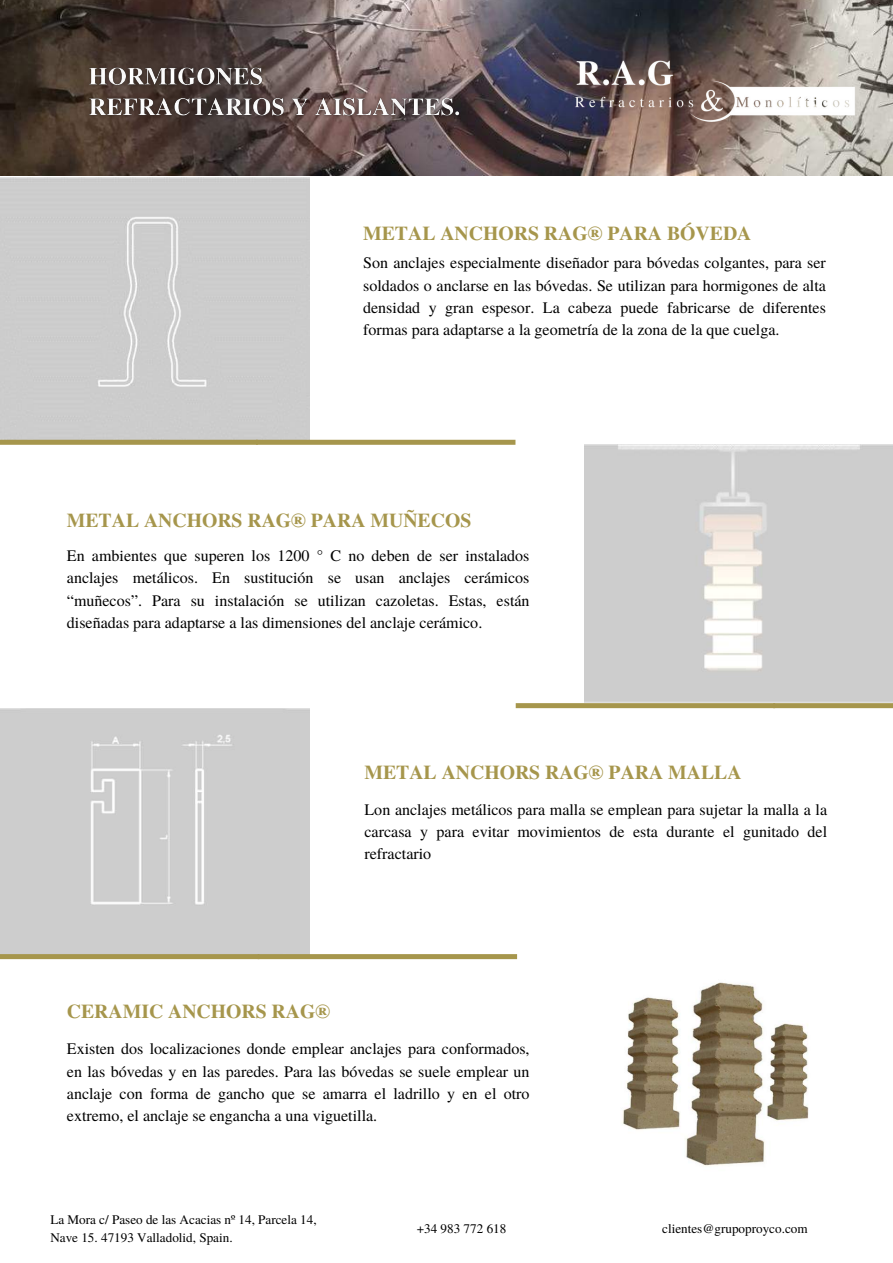
<style>
.page{position:relative;width:893px;height:1263px;background:#fff}
.page>*{position:absolute;margin:0;border:0;box-sizing:border-box;transform-origin:0 0}
.t1{font:700 19.73px "Te X Gyre Termes";color:#a6964c}
.t2{font:16.05px/22.4px "Te X Gyre Termes";color:#000;text-align:justify}
.t3{font:13.12px/18px "Te X Gyre Termes";color:#000}
</style>
<div class="page">
<img style="left:0;top:0;width:893px;height:176px">
<img style="left:584px;top:444px;width:309px;height:259px">
<div style="left:0;top:708px;width:309px;height:246px;background:#cdcdcd"></div>
<svg style="left:516px;top:703px;width:377px;height:5px"></svg>
<img style="left:622px;top:982px;width:187px;height:184px">
<svg style="left:0;top:954px;width:517px;height:5px"></svg>
<div style="left:0;top:177px;width:309px;height:263px;background:#ccc"></div>
<svg style="left:0;top:440px;width:515px;height:5px"></svg>
<img style="left:552px;top:52px;width:314px;height:77px">
<img style="left:83px;top:52px;width:384px;height:79px">
<p class="t1" style="left:363px;top:218px;width:390px">METAL ANCHORS RAG® PARA BÓVEDA</p>
<p class="t2" style="left:363px;top:251px;width:464px">Son anclajes especialmente diseñador para bóvedas colgantes, para ser soldados o anclarse en las bóvedas. Se utilizan para hormigones de alta densidad y gran espesor. La cabeza puede fabricarse de diferentes formas para adaptarse a la geometría de la zona de la que cuelga.</p>
<p class="t1" style="left:67px;top:505px;width:406px">METAL ANCHORS RAG® PARA MUÑECOS</p>
<p class="t2" style="left:67px;top:543px;width:464px">En ambientes que superen los 1200 ° C no deben de ser instalados anclajes metálicos. En sustitución se usan anclajes cerámicos “muñecos”. Para su instalación se utilizan cazoletas. Estas, están diseñadas para adaptarse a las dimensiones del anclaje cerámico.</p>
<p class="t1" style="left:364px;top:756px;width:378px">METAL ANCHORS RAG® PARA MALLA</p>
<p class="t2" style="left:364px;top:797px;width:464px">Lon anclajes metálicos para malla se emplean para sujetar la malla a la carcasa y para evitar movimientos de esta durante el gunitado del refractario</p>
<p class="t1" style="left:67px;top:996px;width:265px">CERAMIC ANCHORS RAG®</p>
<p class="t2" style="left:67px;top:1037px;width:464px">Existen dos localizaciones donde emplear anclajes para conformados, en las bóvedas y en las paredes. Para las bóvedas se suele emplear un anclaje con forma de gancho que se amarra el ladrillo y en el otro extremo, el anclaje se engancha a una viguetilla.</p>
<p class="t3" style="left:50px;top:1210px;width:268px">La Mora c/ Paseo de las Acacias nº 14, Parcela 14,<br>Nave 15. 47193 Valladolid, Spain.</p>
<p class="t3" style="left:417px;top:1219px;width:91px">+34 983 772 618</p>
<p class="t3" style="left:662px;top:1219px;width:147px">clientes@grupoproyco.com</p>
</div>
